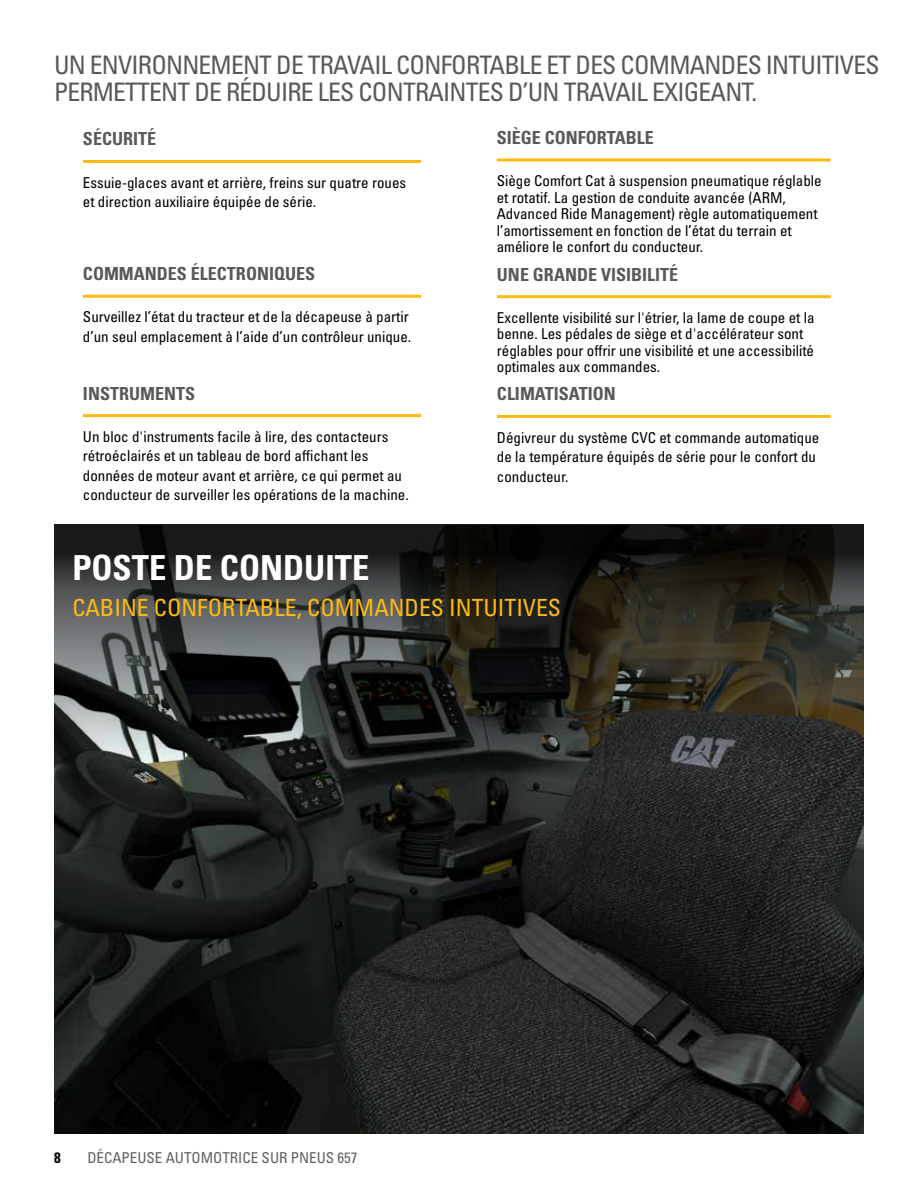
<style>
.page{position:relative;width:918px;height:1188px;background:#fff}
.page>*{position:absolute;margin:0;border:0;box-sizing:border-box;transform-origin:0 0}
.t1{font:34.5px "Univers LTCYR 67 Bold Cond";color:#fff}
.t2{font:condensed 25.5px/27px "Univers LTCYR 57";letter-spacing:-.03em;color:#58595b}
.t3{font:condensed 23.7px "Univers LTCYR 57";color:#fdba12}
.t4{font:18px "Univers LTCYR 67 Bold Cond";color:#58595b}
.t5{font:condensed 15px/19.5px "Univers LTCYR 57";color:#000}
.t6{font:condensed 15px "Univers LTCYR 57";color:#5e6263}
.t7{font:15px "Univers LTCYR 67 Bold Cond";color:#000}
</style>
<div class="page">
<hr style="left:83px;top:160px;width:338px;height:3px;background:#fdba12">
<hr style="left:83px;top:295px;width:338px;height:3px;background:#fdba12">
<hr style="left:497px;top:158px;width:333px;height:3px;background:#fdba12">
<hr style="left:497px;top:295px;width:334px;height:3px;background:#fdba12">
<svg style="left:54px;top:525px;width:810px;height:609px;background:#242523"></svg>
<hr style="left:83px;top:414px;width:338px;height:3px;background:#fdba12">
<hr style="left:497px;top:415px;width:334px;height:3px;background:#fdba12">
<h2 class="t2" style="left:54px;top:51px;width:827px">UN ENVIRONNEMENT DE TRAVAIL CONFORTABLE ET DES COMMANDES INTUITIVES<br>PERMETTENT DE RÉDUIRE LES CONTRAINTES D’UN TRAVAIL EXIGEANT.</h2>
<p class="t4" style="left:83px;top:128px;width:75px">SÉCURITÉ</p>
<p class="t4" style="left:497px;top:127px;width:158px">SIÈGE CONFORTABLE</p>
<p class="t5" style="left:83px;top:172px;width:325px">Essuie-glaces avant et arrière, freins sur quatre roues et direction auxiliaire équipée de série.</p>
<p class="t5" style="left:497px;top:172px;width:326px;line-height:16.5px">Siège Comfort Cat à suspension pneumatique réglable et rotatif. La gestion de conduite avancée (ARM, Advanced Ride Management) règle automatiquement l’amortissement en fonction de l’état du terrain et améliore le confort du conducteur.</p>
<p class="t4" style="left:83px;top:263px;width:234px">COMMANDES ÉLECTRONIQUES</p>
<p class="t4" style="left:497px;top:263px;width:183px">UNE GRANDE VISIBILITÉ</p>
<p class="t5" style="left:83px;top:307px;width:330px">Surveillez l’état du tracteur et de la décapeuse à partir d’un seul emplacement à l’aide d’un contrôleur unique.</p>
<p class="t5" style="left:497px;top:309px;width:319px;line-height:16.5px">Excellente visibilité sur l'étrier, la lame de coupe et la benne. Les pédales de siège et d'accélérateur sont réglables pour offrir une visibilité et une accessibilité optimales aux commandes.</p>
<p class="t4" style="left:83px;top:382px;width:114px">INSTRUMENTS</p>
<p class="t4" style="left:497px;top:383px;width:120px">CLIMATISATION</p>
<p class="t5" style="left:83px;top:426px;width:327px">Un bloc d'instruments facile à lire, des contacteurs rétroéclairés et un tableau de bord affichant les données de moteur avant et arrière, ce qui permet au conducteur de surveiller les opérations de la machine.</p>
<p class="t5" style="left:497px;top:427px;width:324px">Dégivreur du système CVC et commande automatique de la température équipés de série pour le confort du conducteur.</p>
<h1 class="t1" style="left:72px;top:546px;width:299px">POSTE DE CONDUITE</h1>
<h3 class="t3" style="left:72px;top:592px;width:490px">CABINE CONFORTABLE, COMMANDES INTUITIVES</h3>
<p class="t7" style="left:54px;top:1148px;width:8px">8</p>
<p class="t6" style="left:87px;top:1148px;width:272px">DÉCAPEUSE AUTOMOTRICE SUR PNEUS 657</p>
</div>
